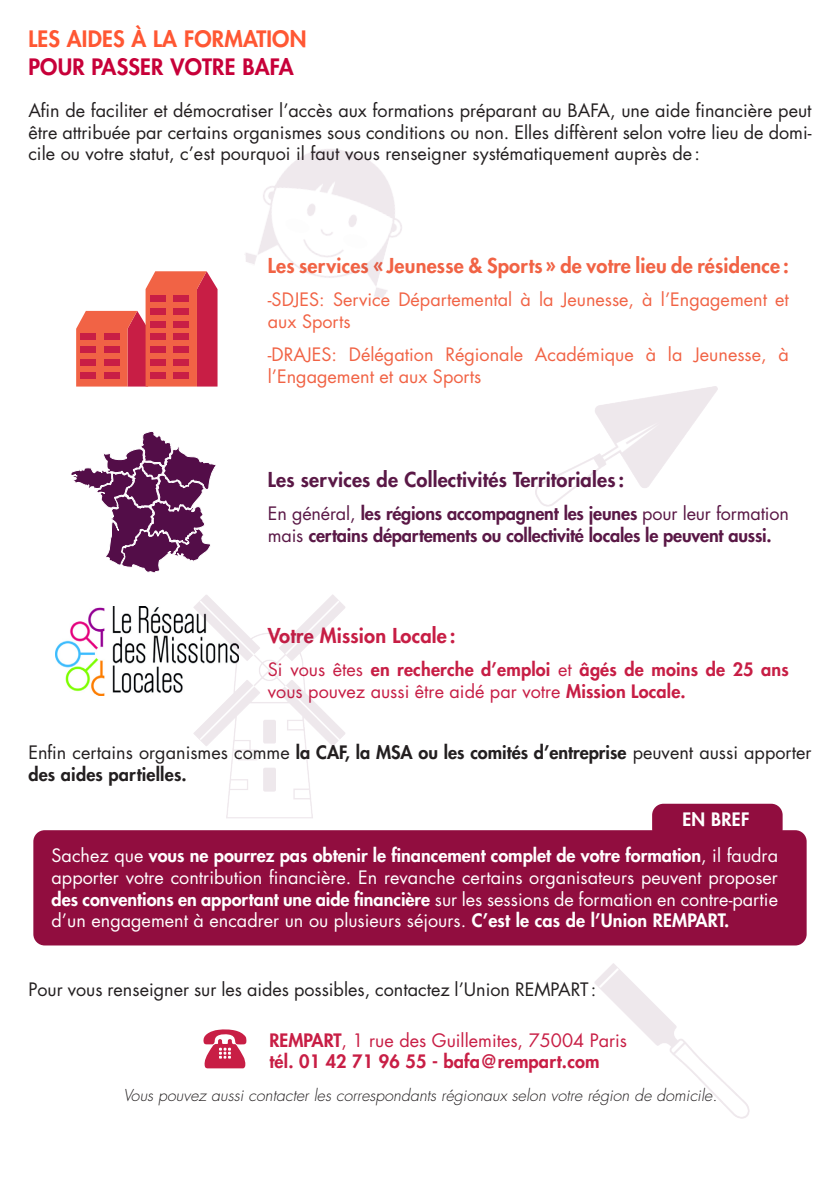
<style>
.page{position:relative;width:840px;height:1191px;background:#fff}
.page>*{position:absolute;margin:0;border:0;box-sizing:border-box;transform-origin:0 0}
.t1{font:800 22px "Futura Std";letter-spacing:.01em;color:#ff5733}
.t2{font:800 22px "Futura Std";letter-spacing:.01em;color:#c70039}
.t3{font:800 20px "Futura Std";letter-spacing:.01em;color:#f16345}
.t4{font:800 20px "Futura Std";letter-spacing:.01em;color:#5a1846}
.t5{font:800 20px "Futura Std";letter-spacing:.01em;color:#c71e45}
.t6{font:18px/21.6px "Futura Std";color:#231f20;text-align:justify}
.t7{font:18px/21.6px "Futura Std";color:#fff;text-align:justify}
.t8{font:18px/21.6px "Futura Std";color:#f16345}
.t9{font:800 18px/21.6px "Futura Std";letter-spacing:-.01em;color:#5a1846}
.t10{font:800 18px/21.6px "Futura Std";letter-spacing:.01em;color:#231f20}
.t11{font:800 18px/21.6px "Futura Std";letter-spacing:.01em;color:#c71e45}
.t12{font:18px "Futura Std";color:#c81e45}
.t13{font:800 18px "Futura Std";letter-spacing:.01em;color:#c81e45}
.t14{font:800 18px "Futura Std";letter-spacing:.02em;color:#fff}
.t15{font:italic 300 16px "Futura Std";color:#231f20}
.s1{font-weight:400}
.s2{font-weight:800}
</style>
<div class="page">
<svg style="left:76px;top:271px;width:141px;height:115px"></svg>
<div style="left:150px;top:333px;width:15px;height:7px;background:#c81e45"></div>
<div style="left:173px;top:333px;width:16px;height:7px;background:#c81e45"></div>
<div style="left:150px;top:321px;width:15px;height:7px;background:#c81e45"></div>
<div style="left:173px;top:321px;width:16px;height:7px;background:#c81e45"></div>
<div style="left:150px;top:308px;width:15px;height:7px;background:#c81e45"></div>
<div style="left:173px;top:308px;width:16px;height:7px;background:#c81e45"></div>
<div style="left:150px;top:295px;width:15px;height:7px;background:#c81e45"></div>
<div style="left:173px;top:295px;width:16px;height:7px;background:#c81e45"></div>
<div style="left:150px;top:346px;width:15px;height:7px;background:#c81e45"></div>
<div style="left:173px;top:346px;width:16px;height:7px;background:#c81e45"></div>
<div style="left:150px;top:359px;width:15px;height:7px;background:#c81e45"></div>
<div style="left:173px;top:359px;width:16px;height:7px;background:#c81e45"></div>
<div style="left:150px;top:372px;width:15px;height:6px;background:#c81e45"></div>
<div style="left:173px;top:372px;width:16px;height:6px;background:#c81e45"></div>
<img style="left:55px;top:607px;width:138px;height:88px">
<svg style="left:71px;top:431px;width:145px;height:142px"></svg>
<div style="left:33px;top:830px;width:773px;height:115px;background:#910d3f;border-radius:11px"></div>
<div style="left:651px;top:803px;width:131px;height:37px;background:#910d3f;border-radius:11px"></div>
<svg style="left:203px;top:1029px;width:43px;height:39px"></svg>
<img style="left:535px;top:386px;width:182px;height:120px">
<img style="left:193px;top:594px;width:152px;height:224px">
<img style="left:245px;top:149px;width:157px;height:149px">
<img style="left:594px;top:963px;width:155px;height:155px">
<p class="t1" style="left:28px;top:24px;width:279px">LES AIDES À LA FORMATION</p>
<p class="t2" style="left:28px;top:52px;width:267px">POUR PASSER VOTRE BAFA</p>
<p class="t6" style="left:28px;top:100px;width:784px">Afin de faciliter et démocratiser l’accès aux formations préparant au BAFA, une aide financière peut être attribuée par certains organismes sous conditions ou non. Elles diffèrent selon votre lieu de domi&shy;cile ou votre statut, c’est pourquoi il faut vous renseigner systématiquement auprès de:</p>
<p class="t3" style="left:268px;top:253px;width:522px">Les services « Jeunesse &amp; Sports » de votre lieu de résidence :</p>
<p class="t8" style="left:268px;top:289px;width:522px">-SDJES: Service Départemental à la Jeunesse, à l’Engagement et aux Sports</p>
<p class="t8" style="left:268px;top:344px;width:522px">-DRAJES: Délégation Régionale Académique à la Jeunesse, à l’Engagement et aux Sports</p>
<p class="t4" style="left:268px;top:467px;width:357px">Les services de Collectivités Territoriales :</p>
<p class="t9" style="left:268px;top:502px;width:522px"><span class="s1">En général,</span> les régions accompagnent les jeunes <span class="s1">pour leur formation mais</span> certains départements ou collectivité locales le peuvent aussi.</p>
<p class="t5" style="left:268px;top:623px;width:189px">Votre Mission Locale :</p>
<p class="t11" style="left:268px;top:658px;width:522px"><span class="s1">Si vous êtes</span> en recherche d’emploi <span class="s1">et</span> âgés de moins de 25 ans <span class="s1">vous pouvez aussi être aidé par votre</span> Mission Locale.</p>
<p class="t10" style="left:28px;top:742px;width:784px"><span class="s1">Enfin certains organismes comme</span> la CAF, la MSA ou les comités d’entreprise <span class="s1">peuvent aussi apporter </span>des aides partielles.</p>
<p class="t14" style="left:682px;top:808px;width:68px">EN BREF</p>
<p class="t7" style="left:52px;top:845px;width:727px">Sachez que <span class="s2">vous ne pourrez pas obtenir le financement complet de votre formation</span>, il faudra apporter votre contribution financière. En revanche certains organisateurs peuvent proposer <span class="s2">des conventions en apportant une aide financière</span> sur les sessions de formation en contre-partie d’un engagement à encadrer un ou plusieurs séjours. <span class="s2">C’est le cas de l’Union REMPART.</span></p>
<p class="t6" style="left:28px;top:978px;width:569px">Pour vous renseigner sur les aides possibles, contactez l’Union REMPART :</p>
<p class="t12" style="left:269px;top:1028px;width:359px"><span class="s2">REMPART</span>, 1 rue des Guillemites, 75004 Paris</p>
<p class="t13" style="left:269px;top:1050px;width:331px">tél. 01 42 71 96 55 - bafa@rempart.com</p>
<p class="t15" style="left:123px;top:1085px;width:595px">Vous pouvez aussi contacter les correspondants régionaux selon votre région de domicile.</p>
</div>
